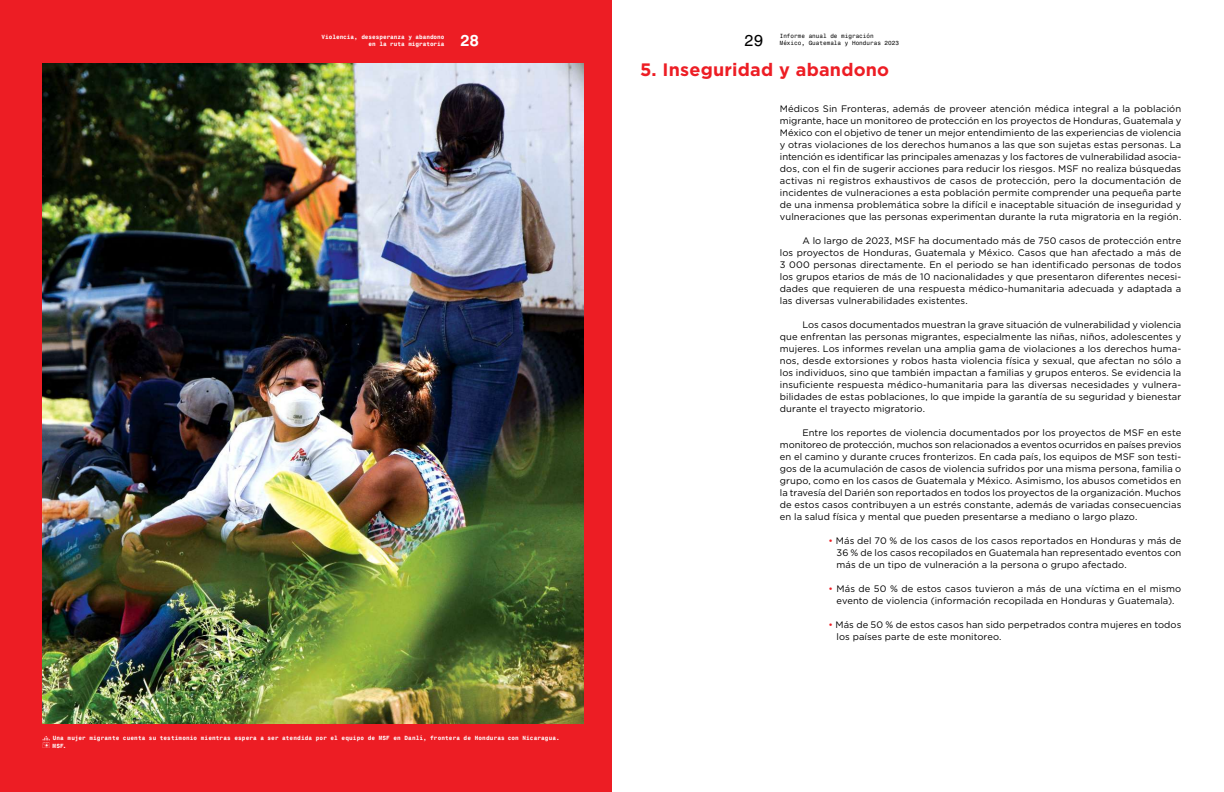
<style>
.page{position:relative;width:1224px;height:792px;background:#fff}
.page>*{position:absolute;margin:0;border:0;box-sizing:border-box;transform-origin:0 0}
.t1{font:700 18px "Gotham";letter-spacing:.01em;color:#ed1d24}
.t2{font:16px "Monospace 821 BT";color:#000}
.t3{font:700 16px "Monospace 821 BT";color:#fff}
.t4{font:9.4px/12px "Gotham HTF";letter-spacing:.01em;color:#000;text-align:justify}
.t5{font:700 6px/7.4px "Monospace 821 BT";letter-spacing:.02em;color:#fff}
.t6{font:6px "Monospace 821 BT";color:#000}
.t7{font:700 6px/7px "Monospace 821 BT";color:#fff;text-align:right}
.s1{color:#ed1d24}
</style>
<div class="page">
<div style="left:0;top:0;width:612px;height:792px;background:#ed1d24"></div>
<svg style="left:43px;top:736px;width:7px;height:12px"></svg>
<img style="left:43px;top:64px;width:541px;height:660px">
<p class="t7" style="left:322px;top:33px;width:124px">Violencia, desesperanza y abandono en la ruta migratoria</p>
<h2 class="t3" style="left:460px;top:30px;width:21px">28</h2>
<p class="t5" style="left:53px;top:735px;width:509px">Una mujer migrante cuenta su testimonio mientras espera a ser atendida por el equipo de MSF en Danlí, frontera de Honduras con Nicaragua.<br>MSF.</p>
<p class="t6" style="left:780px;top:33px;width:96px">Informe anual de migración</p>
<h2 class="t2" style="left:744px;top:30px;width:21px">29</h2>
<p class="t6" style="left:780px;top:40px;width:121px">México, Guatemala y Honduras 2023</p>
<h1 class="t1" style="left:640px;top:59px;width:251px">5. Inseguridad y abandono</h1>
<p class="t4" style="left:780px;top:102px;width:403px">Médicos Sin Fronteras, además de proveer atención médica integral a la población migrante, hace un monitoreo de protección en los proyectos de Honduras, Guatemala y México con el objetivo de tener un mejor entendimiento de las experiencias de violencia y otras violaciones de los derechos humanos a las que son sujetas estas personas. La intención es identificar las principales amenazas y los factores de vulnerabilidad asocia&shy;dos, con el fin de sugerir acciones para reducir los riesgos. MSF no realiza búsquedas activas ni registros exhaustivos de casos de protección, pero la documentación de incidentes de vulneraciones a esta población permite comprender una pequeña parte de una inmensa problemática sobre la difícil e inaceptable situación de inseguridad y vulneraciones que las personas experimentan durante la ruta migratoria en la región.</p>
<p class="t4" style="left:780px;top:234px;width:403px;text-indent:23px">A lo largo de 2023, MSF ha documentado más de 750 casos de protección entre los proyectos de Honduras, Guatemala y México. Casos que han afectado a más de 3 000 personas directamente. En el periodo se han identificado personas de todos los grupos etarios de más de 10 nacionalidades y que presentaron diferentes necesi&shy;dades que requieren de una respuesta médico-humanitaria adecuada y adaptada a las diversas vulnerabilidades existentes.</p>
<p class="t4" style="left:780px;top:318px;width:403px;text-indent:23px">Los casos documentados muestran la grave situación de vulnerabilidad y violencia que enfrentan las personas migrantes, especialmente las niñas, niños, adolescentes y mujeres. Los informes revelan una amplia gama de violaciones a los derechos huma&shy;nos, desde extorsiones y robos hasta violencia física y sexual, que afectan no sólo a los individuos, sino que también impactan a familias y grupos enteros. Se evidencia la insuficiente respuesta médico-humanitaria para las diversas necesidades y vulnera&shy;bilidades de estas poblaciones, lo que impide la garantía de su seguridad y bienestar durante el trayecto migratorio.</p>
<p class="t4" style="left:780px;top:426px;width:403px;text-indent:23px">Entre los reportes de violencia documentados por los proyectos de MSF en este monitoreo de protección, muchos son relacionados a eventos ocurridos en países previos en el camino y durante cruces fronterizos. En cada país, los equipos de MSF son testi&shy;gos de la acumulación de casos de violencia sufridos por una misma persona, familia o grupo, como en los casos de Guatemala y México. Asimismo, los abusos cometidos en la travesía del Darién son reportados en todos los proyectos de la organización. Muchos de estos casos contribuyen a un estrés constante, además de variadas consecuencias en la salud física y mental que pueden presentarse a mediano o largo plazo.</p>
<p class="t4" style="left:837px;top:534px;width:346px;text-indent:-8px"><span class="s1">•</span> Más del 70 % de los casos de los casos reportados en Honduras y más de 36 % de los casos recopilados en Guatemala han representado eventos con más de un tipo de vulneración a la persona o grupo afectado.</p>
<p class="t4" style="left:829px;top:582px;width:354px;text-align:center"><span class="s1">•</span> Más de 50 % de estos casos tuvieron a más de una víctima en el mismo evento de violencia (información recopilada en Honduras y Guatemala).</p>
<p class="t4" style="left:837px;top:618px;width:346px;text-indent:-8px"><span class="s1">•</span> Más de 50 % de estos casos han sido perpetrados contra mujeres en todos los países parte de este monitoreo.</p>
</div>
